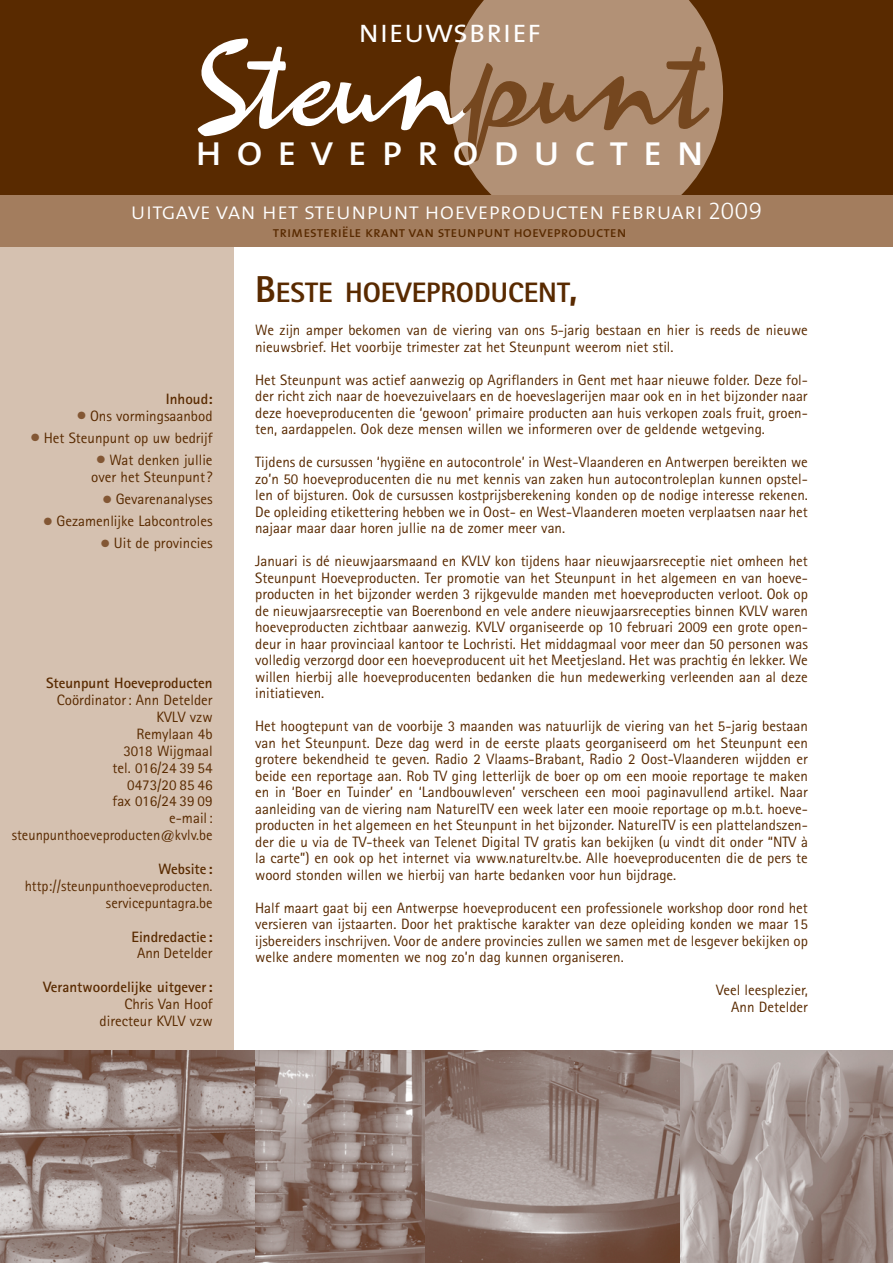
<style>
.page{position:relative;width:893px;height:1263px;background:#fff}
.page>*{position:absolute;margin:0;border:0;box-sizing:border-box;transform-origin:0 0}
.t1{font:127.5px "Zephyr Script";color:#fff}
.t2{font:43.5px "The Mix Caps";letter-spacing:.32em;color:#fff}
.t3{font:33px "The Mix Semi Light Caps";color:#fff}
.t4{font:800 28.2px "Rotis Sans Serif";color:#592a00}
.t5{font:24px "The Mix Light Caps";color:#fff}
.t6{font:15px/16.5px "Rotis Sans Serif";color:#592a00;text-align:justify}
.t7{font:700 15px "Rotis Sans Serif";color:#592a00}
.t8{font:15px "The Mix Caps";color:#592a00}
.s1{color:#75471f}
.s2{color:#835734}
.s3{font-size:37.5px}
</style>
<div class="page">
<div style="left:0;top:247px;width:234px;height:1016px;background:#d5c1b0"></div>
<div style="left:0;top:0;width:893px;height:196px;background:#592a00"></div>
<svg style="left:450px;top:0;width:273px;height:196px;background:#a9876b"></svg>
<div style="left:0;top:196px;width:893px;height:51px;background:#a37d5e"></div>
<img style="left:0;top:1050px;width:893px;height:213px">
<h3 class="t3" style="left:358px;top:12px;width:185px">nieuwsbrief</h3>
<h1 class="t1" style="left:192px;top:37px;width:516px">Steun<span class="s1">punt</span></h1>
<h2 class="t2" style="left:195px;top:125px;width:511px">hoeveproducten</h2>
<h3 class="t5" style="left:131px;top:197px;width:633px">uitgave van het steunpunt hoeveproducten februari 2009</h3>
<p class="t8" style="left:273px;top:223px;width:355px">trimesteriële krant van steunpunt hoeveproducten</p>
<p class="t7" style="left:166px;top:393px;width:48px">Inhoud:</p>
<p class="t6" style="left:77px;top:409px;width:137px"><span class="s2">●</span> Ons vormingsaanbod</p>
<p class="t6" style="left:31px;top:431px;width:183px"><span class="s2">●</span> Het Steunpunt op uw bedrijf</p>
<p class="t6" style="left:91px;top:453px;width:123px;text-align:center"><span class="s2">●</span> Wat denken jullie over het Steunpunt?</p>
<p class="t6" style="left:103px;top:492px;width:111px"><span class="s2">●</span> Gevarenanalyses</p>
<p class="t6" style="left:44px;top:514px;width:170px"><span class="s2">●</span> Gezamenlijke Labcontroles</p>
<p class="t6" style="left:101px;top:537px;width:113px"><span class="s2">●</span> Uit de provincies</p>
<p class="t7" style="left:46px;top:678px;width:168px">Steunpunt Hoeveproducten</p>
<p class="t6" style="left:12px;top:693px;width:202px;text-align:right">Coördinator: Ann Detelder<br>KVLV vzw<br>Remylaan 4b<br>3018 Wijgmaal<br>tel. 016/24 39 54<br>0473/20 85 46<br>fax 016/24 39 09<br>e-mail: steunpunthoeveproducten@kvlv.be</p>
<p class="t7" style="left:159px;top:864px;width:56px">Website:</p>
<p class="t6" style="left:25px;top:879px;width:189px;text-align:right">http://steunpunthoeveproducten. servicepuntagra.be</p>
<p class="t7" style="left:132px;top:931px;width:83px">Eindredactie:</p>
<p class="t6" style="left:137px;top:946px;width:77px">Ann Detelder</p>
<p class="t7" style="left:43px;top:982px;width:171px">Verantwoordelijke uitgever:</p>
<p class="t6" style="left:100px;top:997px;width:114px;text-align:right">Chris Van Hoof directeur KVLV vzw</p>
<h3 class="t4" style="left:255px;top:283px;width:324px"><span class="s3">B</span>ESTE HOEVEPRODUCENT<span class="s3">,</span></h3>
<p class="t6" style="left:255px;top:323px;width:554px">We zijn amper bekomen van de viering van ons 5-jarig bestaan en hier is reeds de nieuwe nieuwsbrief. Het voorbije trimester zat het Steunpunt weerom niet stil.</p>
<p class="t6" style="left:255px;top:373px;width:554px">Het Steunpunt was actief aanwezig op Agriflanders in Gent met haar nieuwe folder. Deze fol&shy;der richt zich naar de hoevezuivelaars en de hoeveslagerijen maar ook en in het bijzonder naar deze hoeveproducenten die ‘gewoon’ primaire producten aan huis verkopen zoals fruit, groen&shy;ten, aardappelen. Ook deze mensen willen we informeren over de geldende wetgeving.</p>
<p class="t6" style="left:255px;top:455px;width:554px">Tijdens de cursussen ‘hygiëne en autocontrole’ in West-Vlaanderen en Antwerpen bereikten we zo’n 50 hoeveproducenten die nu met kennis van zaken hun autocontroleplan kunnen opstel&shy;len of bijsturen. Ook de cursussen kostprijsberekening konden op de nodige interesse rekenen.<br>De opleiding etikettering hebben we in Oost- en West-Vlaanderen moeten verplaatsen naar het najaar maar daar horen jullie na de zomer meer van.</p>
<p class="t6" style="left:255px;top:554px;width:554px">Januari is dé nieuwjaarsmaand en KVLV kon tijdens haar nieuwjaarsreceptie niet omheen het Steunpunt Hoeveproducten. Ter promotie van het Steunpunt in het algemeen en van hoeve&shy;producten in het bijzonder werden 3 rijkgevulde manden met hoeveproducten verloot. Ook op de nieuwjaarsreceptie van Boerenbond en vele andere nieuwjaarsrecepties binnen KVLV waren hoeveproducten zichtbaar aanwezig. KVLV organiseerde op 10 februari 2009 een grote open&shy;deur in haar provinciaal kantoor te Lochristi. Het middagmaal voor meer dan 50 personen was volledig verzorgd door een hoeveproducent uit het Meetjesland. Het was prachtig én lekker. We willen hierbij alle hoeveproducenten bedanken die hun medewerking verleenden aan al deze initiatieven.</p>
<p class="t6" style="left:255px;top:719px;width:554px">Het hoogtepunt van de voorbije 3 maanden was natuurlijk de viering van het 5-jarig bestaan van het Steunpunt. Deze dag werd in de eerste plaats georganiseerd om het Steunpunt een grotere bekendheid te geven. Radio 2 Vlaams-Brabant, Radio 2 Oost-Vlaanderen wijdden er beide een reportage aan. Rob TV ging letterlijk de boer op om een mooie reportage te maken en in ‘Boer en Tuinder’ en ‘Landbouwleven’ verscheen een mooi paginavullend artikel. Naar aanleiding van de viering nam NaturelTV een week later een mooie reportage op m.b.t. hoeve&shy;producten in het algemeen en het Steunpunt in het bijzonder. NaturelTV is een plattelandszen&shy;der die u via de TV-theek van Telenet Digital TV gratis kan bekijken (u vindt dit onder “NTV à la carte”) en ook op het internet via www.natureltv.be. Alle hoeveproducenten die de pers te woord stonden willen we hierbij van harte bedanken voor hun bijdrage.</p>
<p class="t6" style="left:255px;top:901px;width:554px">Half maart gaat bij een Antwerpse hoeveproducent een professionele workshop door rond het versieren van ijstaarten. Door het praktische karakter van deze opleiding konden we maar 15 ijsbereiders inschrijven. Voor de andere provincies zullen we samen met de lesgever bekijken op welke andere momenten we nog zo’n dag kunnen organiseren.</p>
<p class="t6" style="left:716px;top:983px;width:93px;text-align:right">Veel leesplezier,<br>Ann Detelder</p>
</div>
